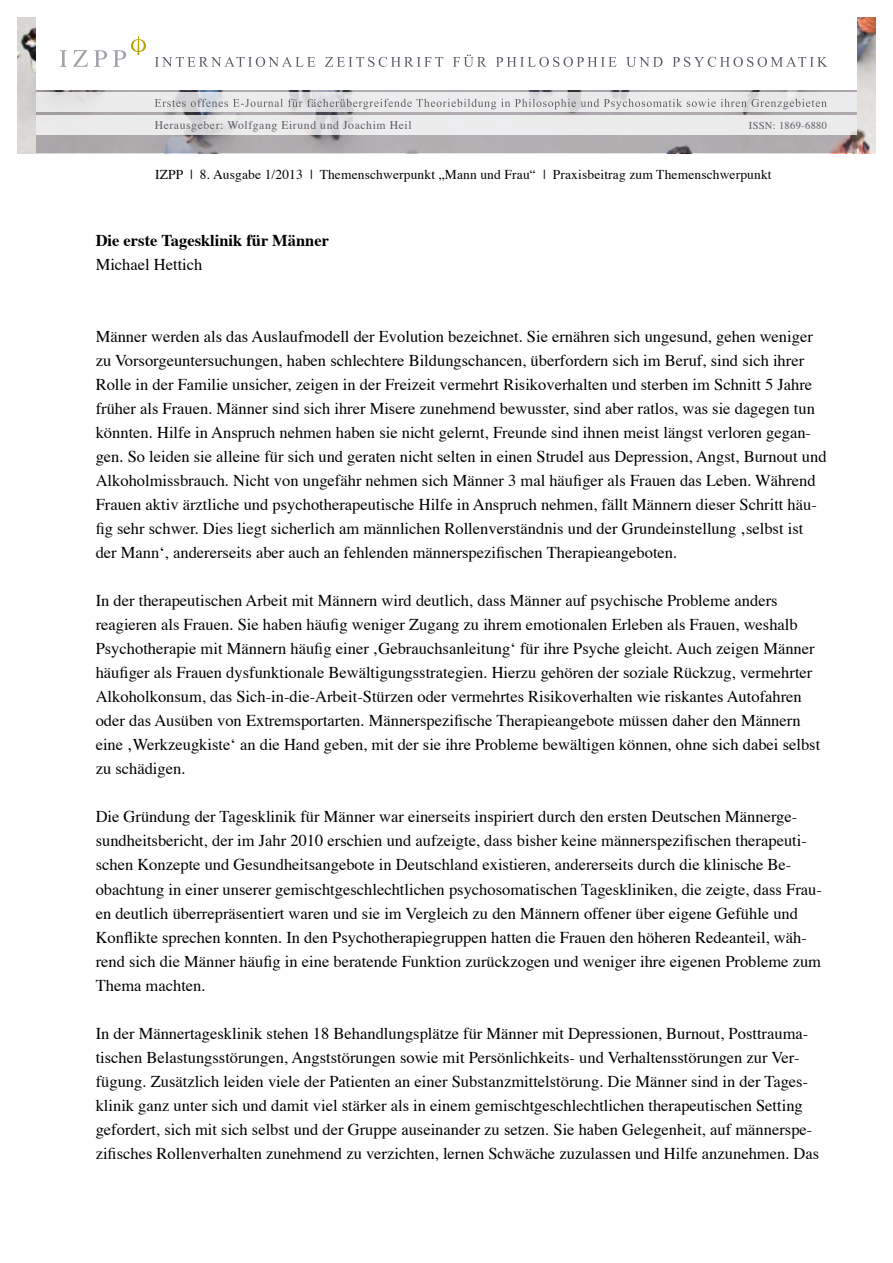
<style>
.page{position:relative;width:893px;height:1263px;background:#fff}
.page>*{position:absolute;margin:0;border:0;box-sizing:border-box;transform-origin:0 0}
.t1{font:16.5px/24px "Times";color:#000}
.t2{font:700 16.5px "Times";color:#000}
.t3{font:13.5px "Times";letter-spacing:.01em;color:#000}
.t4{font:11.7px "Times";letter-spacing:.05em;color:#605b66}
.t5{font:10.5px "Times";letter-spacing:.03em;color:#605b66}
</style>
<div class="page">
<img style="left:17px;top:17px;width:859px;height:136px">
<svg style="left:36px;top:90px;width:821px;height:63px;background:#aeaaad"></svg>
<svg style="left:36px;top:115px;width:821px;height:19px;background:#eae9ea"></svg>
<svg style="left:36px;top:93px;width:821px;height:19px;background:#e8e7e8"></svg>
<div style="left:36px;top:13px;width:821px;height:77px;background:#fff"></div>
<svg style="left:155px;top:55px;width:673px;height:12px"></svg>
<svg style="left:155px;top:99px;width:672px;height:10px;background:#cfced1"></svg>
<svg style="left:60px;top:50px;width:7px;height:17px"></svg>
<svg style="left:73px;top:50px;width:15px;height:17px"></svg>
<svg style="left:94px;top:50px;width:13px;height:17px"></svg>
<svg style="left:113px;top:36px;width:33px;height:31px"></svg>
<p class="t4" style="left:155px;top:114px;width:258px">Herausgeber: Wolfgang Eirund und Joachim Heil</p>
<p class="t5" style="left:749px;top:115px;width:80px">ISSN: 1869-6880</p>
<p class="t3" style="left:155px;top:161px;width:618px">IZPP | 8. Ausgabe 1/2013 | Themenschwerpunkt „Mann und Frau“ | Praxisbeitrag zum Themenschwerpunkt</p>
<p class="t2" style="left:96px;top:225px;width:235px">Die erste Tagesklinik für Männer</p>
<p class="t1" style="left:96px;top:251px;width:108px">Michael Hettich</p>
<p class="t1" style="left:96px;top:323px;width:732px">Männer werden als das Auslaufmodell der Evolution bezeichnet. Sie ernähren sich ungesund, gehen weniger zu Vorsorgeuntersuchungen, haben schlechtere Bildungschancen, überfordern sich im Beruf, sind sich ihrer Rolle in der Familie unsicher, zeigen in der Freizeit vermehrt Risikoverhalten und sterben im Schnitt 5 Jahre früher als Frauen. Männer sind sich ihrer Misere zunehmend bewusster, sind aber ratlos, was sie dagegen tun könnten. Hilfe in Anspruch nehmen haben sie nicht gelernt, Freunde sind ihnen meist längst verloren gegan&shy;gen. So leiden sie alleine für sich und geraten nicht selten in einen Strudel aus Depression, Angst, Burnout und Alkoholmissbrauch. Nicht von ungefähr nehmen sich Männer 3 mal häufiger als Frauen das Leben. Während Frauen aktiv ärztliche und psychotherapeutische Hilfe in Anspruch nehmen, fällt Männern dieser Schritt häu&shy;fig sehr schwer. Dies liegt sicherlich am männlichen Rollenverständnis und der Grundeinstellung ‚selbst ist der Mann‘, andererseits aber auch an fehlenden männerspezifischen Therapieangeboten.</p>
<p class="t1" style="left:96px;top:587px;width:726px">In der therapeutischen Arbeit mit Männern wird deutlich, dass Männer auf psychische Probleme anders reagieren als Frauen. Sie haben häufig weniger Zugang zu ihrem emotionalen Erleben als Frauen, weshalb Psychotherapie mit Männern häufig einer ‚Gebrauchsanleitung‘ für ihre Psyche gleicht. Auch zeigen Männer häufiger als Frauen dysfunktionale Bewältigungsstrategien. Hierzu gehören der soziale Rückzug, vermehrter Alkoholkonsum, das Sich-in-die-Arbeit-Stürzen oder vermehrtes Risikoverhalten wie riskantes Autofahren oder das Ausüben von Extremsportarten. Männerspezifische Therapieangebote müssen daher den Männern eine ‚Werkzeugkiste‘ an die Hand geben, mit der sie ihre Probleme bewältigen können, ohne sich dabei selbst zu schädigen.</p>
<p class="t1" style="left:96px;top:803px;width:728px">Die Gründung der Tagesklinik für Männer war einerseits inspiriert durch den ersten Deutschen Männerge&shy;sundheitsbericht, der im Jahr 2010 erschien und aufzeigte, dass bisher keine männerspezifischen therapeuti&shy;schen Konzepte und Gesundheitsangebote in Deutschland existieren, andererseits durch die klinische Be&shy;obachtung in einer unserer gemischtgeschlechtlichen psychosomatischen Tageskliniken, die zeigte, dass Frau&shy;en deutlich überrepräsentiert waren und sie im Vergleich zu den Männern offener über eigene Gefühle und Konflikte sprechen konnten. In den Psychotherapiegruppen hatten die Frauen den höheren Redeanteil, wäh&shy;rend sich die Männer häufig in eine beratende Funktion zurückzogen und weniger ihre eigenen Probleme zum Thema machten.</p>
<p class="t1" style="left:96px;top:1019px;width:725px">In der Männertagesklinik stehen 18 Behandlungsplätze für Männer mit Depressionen, Burnout, Posttrauma&shy;tischen Belastungsstörungen, Angststörungen sowie mit Persönlichkeits- und Verhaltensstörungen zur Ver&shy;fügung. Zusätzlich leiden viele der Patienten an einer Substanzmittelstörung. Die Männer sind in der Tages&shy;klinik ganz unter sich und damit viel stärker als in einem gemischtgeschlechtlichen therapeutischen Setting gefordert, sich mit sich selbst und der Gruppe auseinander zu setzen. Sie haben Gelegenheit, auf männerspe&shy;zifisches Rollenverhalten zunehmend zu verzichten, lernen Schwäche zuzulassen und Hilfe anzunehmen. Das</p>
</div>
